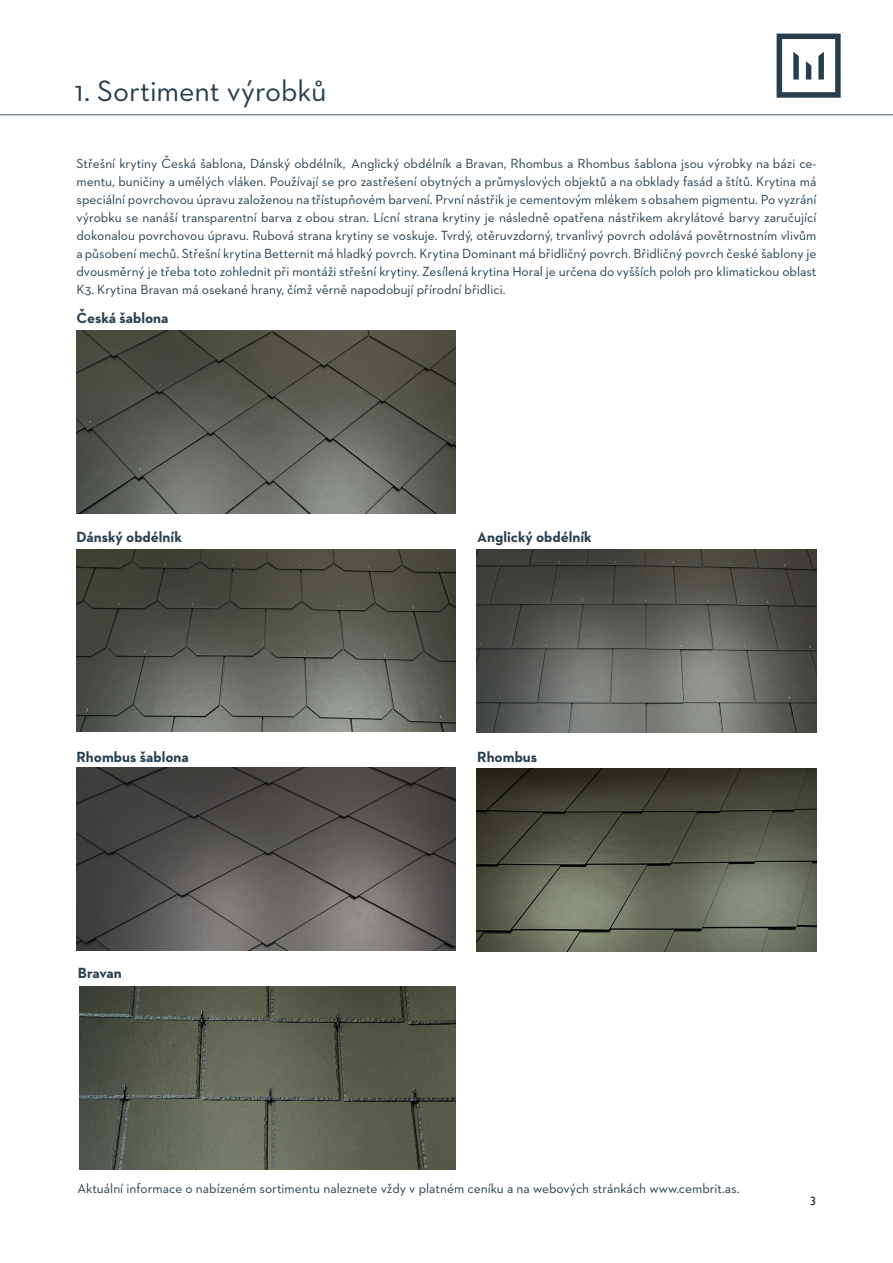
<style>
.page{position:relative;width:893px;height:1263px;background:#fff}
.page>*{position:absolute;margin:0;border:0;box-sizing:border-box;transform-origin:0 0}
.hlavní_nadpis{font:30px "Neutraface 2 Text";letter-spacing:-.005em;color:#283e4e}
.Meztinadpis{font:700 15px "Neutraface 2 Text";color:#283e4e}
.perex{font:13.5px/18px "Neutraface 2 Text";color:#283e4e;text-align:justify}
.t1{font:12px "Gill Sans";color:#231f20}
</style>
<div class="page">
<hr style="left:0;top:115px;width:893px;height:1px;background:#405968">
<svg style="left:777px;top:34px;width:64px;height:64px"></svg>
<img style="left:77px;top:330px;width:379px;height:183px">
<img style="left:77px;top:549px;width:379px;height:183px">
<img style="left:476px;top:549px;width:340px;height:183px">
<img style="left:79px;top:986px;width:377px;height:183px">
<img style="left:77px;top:768px;width:379px;height:183px">
<img style="left:476px;top:769px;width:340px;height:183px">
<p class="hlavní_nadpis" style="left:75px;top:72px;width:253px">1. Sortiment výrobků</p>
<p class="perex" style="left:77px;top:154px;width:741px">Střešní krytiny Česká šablona, Dánský obdélník, Anglický obdélník a Bravan, Rhombus a Rhombus šablona jsou výrobky na bázi ce&shy;mentu, buničiny a umělých vláken. Používají se pro zastřešení obytných a průmyslových objektů a na obklady fasád a štítů. Krytina má speciální povrchovou úpravu založenou na třístupňovém barvení. První nástřik je cementovým mlékem s obsahem pigmentu. Po vyzrání výrobku se nanáší transparentní barva z obou stran. Lícní strana krytiny je následně opatřena nástřikem akrylátové barvy zaručující dokonalou povrchovou úpravu. Rubová strana krytiny se voskuje. Tvrdý, otěruvzdorný, trvanlivý povrch odolává povětrnostním vlivům a působení mechů. Střešní krytina Betternit má hladký povrch. Krytina Dominant má břidličný povrch. Břidličný povrch české šablony je dvousměrný je třeba toto zohlednit při montáži střešní krytiny. Zesílená krytina Horal je určena do vyšších poloh pro klimatickou oblast K3. Krytina Bravan má osekané hrany, čímž věrně napodobují přírodní břidlici.</p>
<p class="Meztinadpis" style="left:77px;top:308px;width:93px">Česká šablona</p>
<p class="Meztinadpis" style="left:77px;top:527px;width:107px">Dánský obdélník</p>
<p class="Meztinadpis" style="left:477px;top:527px;width:116px">Anglický obdélník</p>
<p class="Meztinadpis" style="left:77px;top:747px;width:114px">Rhombus šablona</p>
<p class="Meztinadpis" style="left:78px;top:963px;width:45px">Bravan</p>
<p class="Meztinadpis" style="left:477px;top:747px;width:61px">Rhombus</p>
<p class="perex" style="left:77px;top:1179px;width:663px">Aktuální informace o nabízeném sortimentu naleznete vždy v platném ceníku a na webových stránkách www.cembrit.as.</p>
<p class="t1" style="left:810px;top:1193px;width:7px">3</p>
</div>
